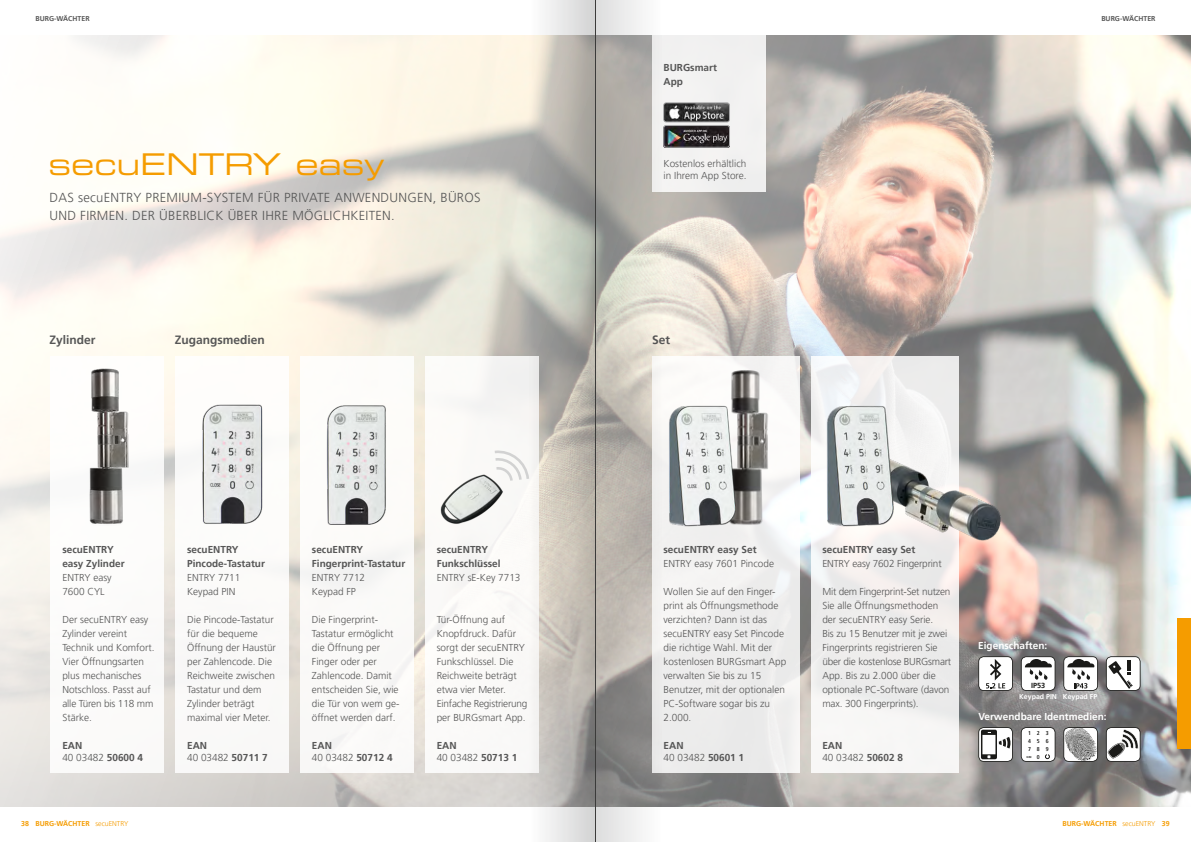
<style>
.page{position:relative;width:1191px;height:842px;background:#fff}
.page>*{position:absolute;margin:0;border:0;box-sizing:border-box;transform-origin:0 0}
.t1{font:30px "Eurostile LT Std Ex 2";color:#f59c00}
.t2{font:300 13px/18px "Frutiger LT Pro";letter-spacing:.02em;color:#565656}
.t3{font:700 12px "Frutiger LT Pro";color:#565656}
.t4{font:300 10px/14px "Frutiger LT Pro";color:#565656}
.t5{font:700 10px/14px "Frutiger LT Pro";color:#565656}
.t6{font:700 10px "Frutiger LT Pro";color:#fff}
.t7{font:700 7.3px "Frutiger LT Pro";color:#1a1a18}
.t8{font:700 7px "Frutiger LT Pro";color:#f59c00}
.t9{font:700 7px "Frutiger LT Pro";color:#565656}
.t10{font:700 7px "Frutiger LT Pro";color:#fff}
.t11{font:700 condensed 5.6px/7.7px "Frutiger LT Pro";color:#1a1a18;text-align:justify}
.t12{font:700 condensed 2.8px "Frutiger LT Pro";letter-spacing:-.08em;color:#1a1a18;scale:.83 1}
.s1{font-weight:300}
.s2{font-weight:700}
</style>
<div class="page">
<img style="left:0;top:35px;width:1191px;height:771px">
<div style="left:652px;top:356px;width:147px;height:416px;background:linear-gradient(to right,#f1f0ef,#f0f0f0)"></div>
<div style="left:811px;top:356px;width:147px;height:416px;background:#f0eeee"></div>
<div style="left:50px;top:356px;width:113px;height:416px;background:#fff"></div>
<svg style="left:978px;top:656px;width:35px;height:35px"></svg>
<svg style="left:1106px;top:656px;width:34px;height:35px"></svg>
<svg style="left:978px;top:727px;width:35px;height:35px"></svg>
<svg style="left:1020px;top:727px;width:35px;height:35px"></svg>
<svg style="left:1106px;top:727px;width:34px;height:35px"></svg>
<svg style="left:1063px;top:727px;width:35px;height:35px"></svg>
<div style="left:425px;top:356px;width:114px;height:416px;background:#faf9f8"></div>
<img style="left:440px;top:474px;width:63px;height:50px">
<svg style="left:494px;top:450px;width:35px;height:32px"></svg>
<div style="left:652px;top:0;width:114px;height:192px;background:linear-gradient(to right,#f5f4f4,#f3f3f3)"></div>
<img style="left:663px;top:103px;width:66px;height:19px">
<div style="left:663px;top:103px;width:66px;height:19px;border:1px solid #a7a7a8;border-radius:3px"></div>
<img style="left:663px;top:125px;width:66px;height:22px">
<div style="left:663px;top:125px;width:66px;height:22px;border:1px solid #a7a7a8;border-radius:3px"></div>
<div style="left:300px;top:356px;width:114px;height:416px;background:#fbfaf8"></div>
<img style="left:327px;top:405px;width:59px;height:120px">
<div style="left:175px;top:356px;width:113px;height:416px;background:#fff"></div>
<img style="left:202px;top:404px;width:61px;height:120px">
<img style="left:89px;top:368px;width:40px;height:156px">
<img style="left:726px;top:365px;width:46px;height:165px">
<img style="left:664px;top:399px;width:71px;height:132px">
<img style="left:856px;top:448px;width:153px;height:95px">
<img style="left:822px;top:399px;width:71px;height:132px">
<svg style="left:1063px;top:656px;width:35px;height:35px"></svg>
<svg style="left:1020px;top:656px;width:35px;height:35px"></svg>
<div style="left:1176px;top:618px;width:15px;height:130px;background:#f59c00"></div>
<svg style="left:529px;top:0;width:66px;height:842px;background:#c3c0b9"></svg>
<svg style="left:596px;top:0;width:65px;height:842px;background:#b5b2ac"></svg>
<hr style="left:595px;top:0;width:1px;height:842px;background:#3b3b3a">
<p class="t9" style="left:35px;top:14px;width:56px">BURG-WÄCHTER</p>
<p class="t9" style="left:1101px;top:14px;width:56px">BURG-WÄCHTER</p>
<p class="t1" style="left:48px;top:143px;width:337px">secuENTRY easy</p>
<p class="t2" style="left:50px;top:188px;width:432px">DAS secuENTRY PREMIUM-SYSTEM FÜR PRIVATE ANWENDUNGEN, BÜROS<br>UND FIRMEN. DER ÜBERBLICK ÜBER IHRE MÖGLICHKEITEN.</p>
<p class="t5" style="left:663px;top:61px;width:55px">BURGsmart<br>App</p>
<p class="t4" style="left:663px;top:158px;width:84px;line-height:12px">Kostenlos erhältlich in Ihrem App Store.</p>
<p class="t3" style="left:50px;top:333px;width:48px">Zylinder</p>
<p class="t3" style="left:175px;top:333px;width:92px">Zugangsmedien</p>
<p class="t3" style="left:652px;top:333px;width:20px">Set</p>
<p class="t5" style="left:62px;top:543px;width:64px">secuENTRY easy Zylinder<br><span class="s1">ENTRY easy<br>7600 CYL</span></p>
<p class="t4" style="left:62px;top:613px;width:94px">Der secuENTRY easy<br>Zylinder vereint<br>Technik und Komfort.<br>Vier Öffnungsarten plus mechanisches<br>Notschloss. Passt auf alle Türen bis 118 mm<br>Stärke.</p>
<p class="t5" style="left:62px;top:738px;width:21px">EAN</p>
<p class="t4" style="left:62px;top:750px;width:82px">40 03482 <span class="s2">50600 4</span></p>
<p class="t5" style="left:187px;top:543px;width:79px">secuENTRY<br>Pincode-Tastatur<br><span class="s1">ENTRY 7711<br>Keypad PIN</span></p>
<p class="t4" style="left:187px;top:613px;width:90px">Die Pincode-Tastatur für die bequeme<br>Öffnung der Haustür per Zahlencode. Die<br>Reichweite zwischen<br>Tastatur und dem<br>Zylinder beträgt maximal vier Meter.</p>
<p class="t5" style="left:187px;top:738px;width:21px">EAN</p>
<p class="t4" style="left:187px;top:750px;width:82px">40 03482 <span class="s2">50711 7</span></p>
<p class="t5" style="left:312px;top:543px;width:95px">secuENTRY<br>Fingerprint-Tastatur<br><span class="s1">ENTRY 7712<br>Keypad FP</span></p>
<p class="t4" style="left:312px;top:613px;width:89px">Die Fingerprint-<br>Tastatur ermöglicht die Öffnung per<br>Finger oder per<br>Zahlencode. Damit entscheiden Sie, wie die Tür von wem ge&shy;öffnet werden darf.</p>
<p class="t5" style="left:312px;top:738px;width:21px">EAN</p>
<p class="t4" style="left:312px;top:750px;width:82px">40 03482 <span class="s2">50712 4</span></p>
<p class="t5" style="left:437px;top:543px;width:85px">secuENTRY<br>Funkschlüssel<br><span class="s1">ENTRY sE-Key 7713</span></p>
<p class="t4" style="left:437px;top:613px;width:92px">Tür-Öffnung auf<br>Knopfdruck. Dafür sorgt der secuENTRY<br>Funkschlüssel. Die<br>Reichweite beträgt etwa vier Meter.<br>Einfache Registrierung per BURGsmart App.</p>
<p class="t5" style="left:437px;top:738px;width:21px">EAN</p>
<p class="t4" style="left:437px;top:750px;width:82px">40 03482 <span class="s2">50713 1</span></p>
<p class="t4" style="left:663px;top:543px;width:112px"><span class="s2">secuENTRY easy Set<br></span>ENTRY easy 7601 Pincode</p>
<p class="t4" style="left:663px;top:585px;width:124px">Wollen Sie auf den Finger&shy;print als Öffnungsmethode verzichten? Dann ist das secuENTRY easy Set Pincode die richtige Wahl. Mit der kostenlosen BURGsmart App verwalten Sie bis zu 15<br>Benutzer, mit der optionalen<br>PC-Software sogar bis zu<br>2.000.</p>
<p class="t5" style="left:663px;top:738px;width:21px">EAN</p>
<p class="t4" style="left:663px;top:750px;width:82px">40 03482 <span class="s2">50601 1</span></p>
<p class="t5" style="left:822px;top:543px;width:94px">secuENTRY easy Set</p>
<p class="t4" style="left:822px;top:557px;width:121px">ENTRY easy 7602 Fingerprint</p>
<p class="t4" style="left:822px;top:585px;width:130px">Mit dem Fingerprint-Set nutzen<br>Sie alle Öffnungsmethoden der secuENTRY easy Serie.</p>
<p class="t4" style="left:822px;top:627px;width:130px">Bis zu 15 Benutzer mit je zwei<br>Fingerprints registrieren Sie über die kostenlose BURGsmart<br>App. Bis zu 2.000 über die optionale PC-Software (davon max. 300 Fingerprints).</p>
<p class="t5" style="left:822px;top:738px;width:21px">EAN</p>
<p class="t4" style="left:822px;top:750px;width:82px">40 03482 <span class="s2">50602 8</span></p>
<p class="t6" style="left:978px;top:640px;width:70px">Eigenschaften:</p>
<p class="t7" style="left:1031px;top:681px;width:16px">IP53</p>
<p class="t10" style="left:1019px;top:692px;width:39px">Keypad PIN</p>
<p class="t10" style="left:1063px;top:692px;width:36px">Keypad FP</p>
<p class="t6" style="left:978px;top:711px;width:130px">Verwendbare Identmedien:</p>
<p class="t11" style="left:1028px;top:730px;width:22px">1 2 3<br>4 5 6<br>7 8 9</p>
<p class="t12" style="left:1026px;top:755px;width:8px">CLOSE</p>
<p class="t11" style="left:1036px;top:753px;width:4px">0</p>
<p class="t8" style="left:21px;top:820px;width:109px">38 BURG-WÄCHTER <span class="s1">secuENTRY</span></p>
<p class="t8" style="left:1062px;top:820px;width:109px">BURG-WÄCHTER <span class="s1">secuENTRY</span> 39</p>
</div>
